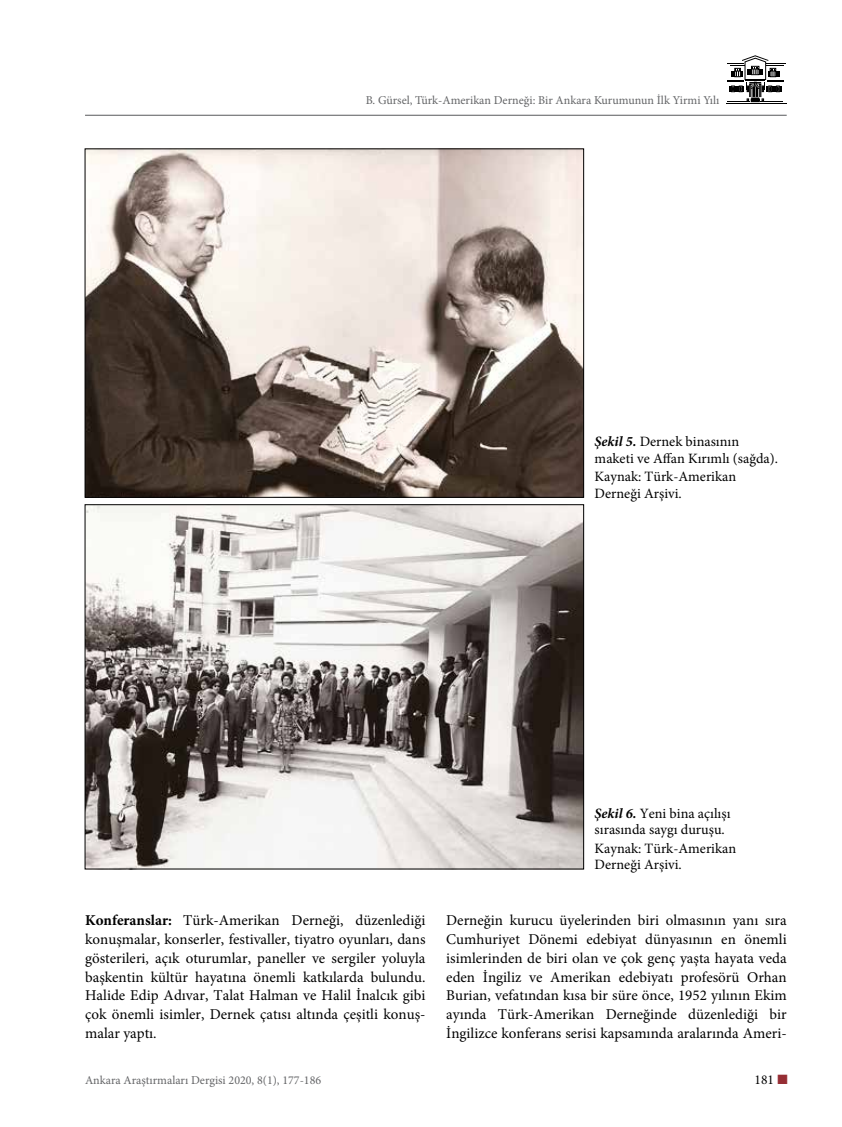
<style>
.page{position:relative;width:842px;height:1127px;background:#fff}
.page>*{position:absolute;margin:0;border:0;box-sizing:border-box;transform-origin:0 0}
.t1{font:15px/18.8px "Minion Pro";color:#000;text-align:justify}
.t2{font:14.25px/16.5px "Minion Pro";color:#000}
.t3{font:13.5px "Minion Pro";color:#000}
.t4{font:12px "Minion Pro";color:#636466}
.s1{font-weight:700;font-style:italic}
.s2{font-weight:700}
.s3{color:#962e34}
</style>
<div class="page">
<hr style="left:85px;top:115px;width:702px;height:1px;background:#58595b">
<hr style="left:726px;top:103px;width:60px;height:1px;background:#000">
<svg style="left:727px;top:55px;width:59px;height:48px"></svg>
<img style="left:87px;top:150px;width:495px;height:346px">
<img style="left:87px;top:506px;width:495px;height:361px">
<p class="t4" style="left:366px;top:92px;width:355px">B. Gürsel, Türk-Amerikan Derneği: Bir Ankara Kurumunun İlk Yirmi Yılı</p>
<p class="t2" style="left:595px;top:433px;width:185px"><span class="s1">Şekil 5.</span> Dernek binasının maketi ve Affan Kırımlı (sağda).</p>
<p class="t2" style="left:595px;top:468px;width:143px">Kaynak: Türk-Amerikan<br>Derneği Arşivi.</p>
<p class="t1" style="left:85px;top:911px;width:342px"><span class="s2">Konferanslar:</span> Türk-Amerikan Derneği, düzenlediği konuşmalar, konserler, festivaller, tiyatro oyunları, dans gösterileri, açık oturumlar, paneller ve sergiler yoluyla başkentin kültür hayatına önemli katkılarda bulundu.<br>Halide Edip Adıvar, Talat Halman ve Halil İnalcık gibi çok önemli isimler, Dernek çatısı altında çeşitli konuş&shy;malar yaptı.</p>
<p class="t2" style="left:595px;top:805px;width:137px"><span class="s1">Şekil 6.</span> Yeni bina açılışı sırasında saygı duruşu.</p>
<p class="t2" style="left:595px;top:840px;width:143px">Kaynak: Türk-Amerikan<br>Derneği Arşivi.</p>
<p class="t1" style="left:446px;top:911px;width:342px">Derneğin kurucu üyelerinden biri olmasının yanı sıra Cumhuriyet Dönemi edebiyat dünyasının en önemli isimlerinden de biri olan ve çok genç yaşta hayata veda eden İngiliz ve Amerikan edebiyatı profesörü Orhan Burian, vefatından kısa bir süre önce, 1952 yılının Ekim ayında Türk-Amerikan Derneğinde düzenlediği bir İngilizce konferans serisi kapsamında aralarında Ameri-</p>
<p class="t4" style="left:85px;top:1072px;width:238px">Ankara Araştırmaları Dergisi 2020, 8(1), 177-186</p>
<p class="t3" style="left:755px;top:1071px;width:35px">181 <span class="s3">■</span></p>
</div>
